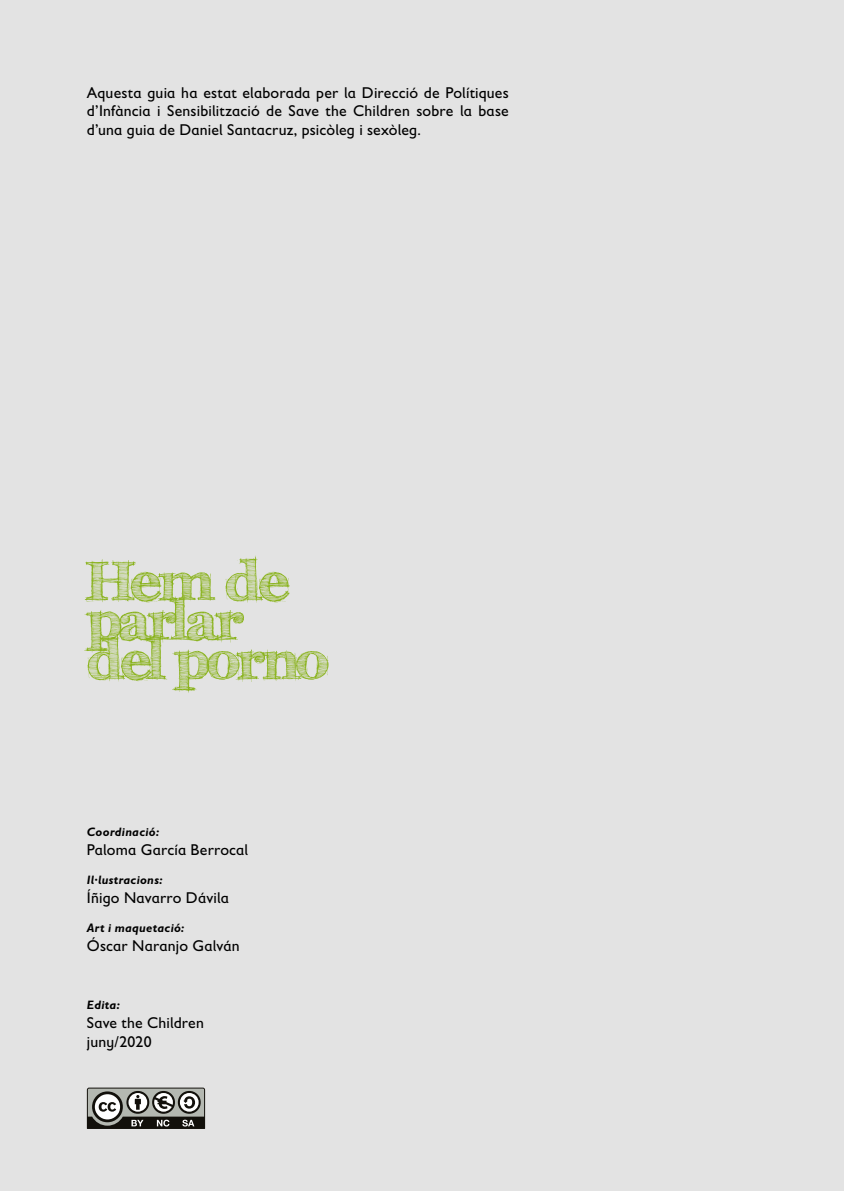
<style>
.page{position:relative;width:844px;height:1191px;background:#fff}
.page>*{position:absolute;margin:0;border:0;box-sizing:border-box;transform-origin:0 0}
.t1{font:700 55.12px "FFF Tusj";letter-spacing:-.04em;color:#8ab31d}
.BodyCopy{font:15.75px/18.9px "Gill Sans Infant Std";letter-spacing:.01em;color:#000;text-align:justify}
.BodyCopy-2{font:italic 700 12.25px "Gill Sans Infant Std";letter-spacing:.025em;color:#000}
</style>
<div class="page">
<div style="left:0;top:0;width:843px;height:1191px;background:#e3e3e3"></div>
<svg style="left:87px;top:1087px;width:119px;height:42px;background:#7b7c77"></svg>
<p class="BodyCopy" style="left:87px;top:83px;width:423px">Aquesta guia ha estat elaborada per la Direcció de Polítiques d’Infància i Sensibilització de Save the Children sobre la base d’una guia de Daniel Santacruz, psicòleg i sexòleg.</p>
<p class="t1" style="left:87px;top:548px;width:203px">Hem de</p>
<p class="t1" style="left:87px;top:587px;width:157px">parlar</p>
<p class="t1" style="left:87px;top:627px;width:241px">del porno</p>
<p class="BodyCopy-2" style="left:87px;top:825px;width:74px">Coordinació:</p>
<p class="BodyCopy" style="left:87px;top:840px;width:163px">Paloma García Berrocal</p>
<p class="BodyCopy-2" style="left:87px;top:872px;width:77px">Il·lustracions:</p>
<p class="BodyCopy" style="left:87px;top:888px;width:143px">Íñigo Navarro Dávila</p>
<p class="BodyCopy-2" style="left:87px;top:920px;width:99px">Art i maquetació:</p>
<p class="BodyCopy" style="left:87px;top:935px;width:154px">Óscar Naranjo Galván</p>
<p class="BodyCopy-2" style="left:87px;top:998px;width:35px">Edita:</p>
<p class="BodyCopy" style="left:87px;top:1013px;width:118px">Save the Children</p>
<p class="BodyCopy" style="left:87px;top:1032px;width:66px">juny/2020</p>
</div>
